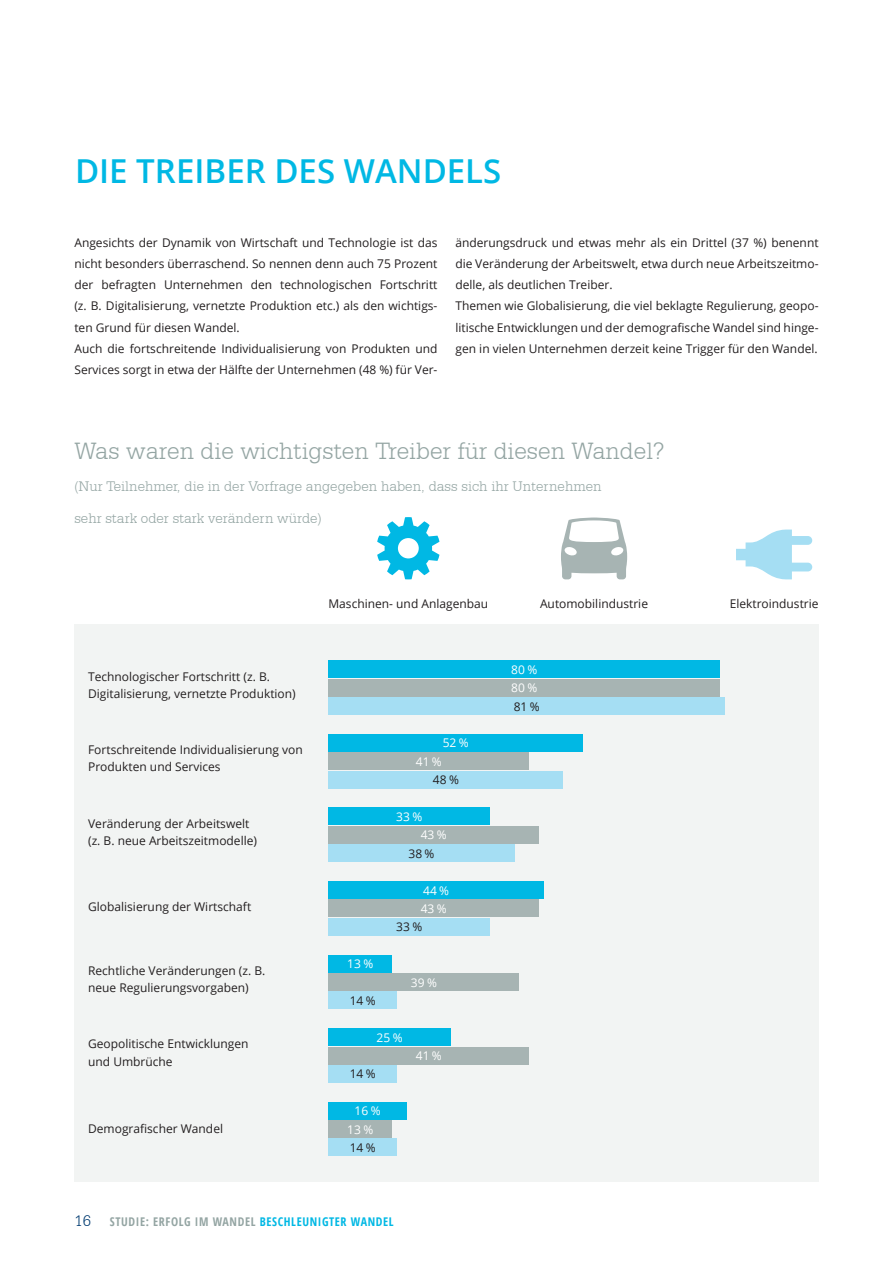
<style>
.page{position:relative;width:893px;height:1263px;background:#fff}
.page>*{position:absolute;margin:0;border:0;box-sizing:border-box;transform-origin:0 0}
.t1{font:600 33px "Open Sans";color:#00b8e4}
.t2{font:300 25.5px "Serifa BT";color:#94a5a3}
.t3{font:300 16.5px "Serifa BT";color:#003b71}
.t4{font:300 15px "Serifa BT";color:#94a5a3}
.Aufzählung_Strich{font:12px/21.3px "Open Sans";color:#231f20;text-align:justify}
.Aufzählung_Doppelpfe{font:12px "Open Sans";color:#fff}
.t5{font:700 condensed 12px "Open Sans";letter-spacing:.05em;color:#94a5a3}
.Aufzählung_Doppelpfe-2{font:12px "Open Sans";color:#231f20}
.s1{color:#00b8e4}
</style>
<div class="page">
<div style="left:75px;top:625px;width:744px;height:557px;background:#f2f4f3"></div>
<svg style="left:561px;top:517px;width:66px;height:62px"></svg>
<svg style="left:736px;top:529px;width:76px;height:50px"></svg>
<svg style="left:377px;top:517px;width:62px;height:62px"></svg>
<div style="left:328px;top:661px;width:392px;height:17px;background:#00b8e4"></div>
<div style="left:328px;top:679px;width:392px;height:17px;background:#a7b4b3"></div>
<div style="left:328px;top:697px;width:397px;height:17px;background:#a5def3"></div>
<div style="left:328px;top:808px;width:162px;height:17px;background:#00b8e4"></div>
<div style="left:328px;top:826px;width:211px;height:17px;background:#a7b4b3"></div>
<div style="left:328px;top:845px;width:186px;height:17px;background:#a5def3"></div>
<div style="left:328px;top:955px;width:64px;height:17px;background:#00b8e4"></div>
<div style="left:328px;top:973px;width:191px;height:17px;background:#a7b4b3"></div>
<div style="left:328px;top:992px;width:69px;height:17px;background:#a5def3"></div>
<div style="left:328px;top:734px;width:255px;height:17px;background:#00b8e4"></div>
<div style="left:328px;top:753px;width:201px;height:17px;background:#a7b4b3"></div>
<div style="left:328px;top:771px;width:235px;height:17px;background:#a5def3"></div>
<div style="left:328px;top:881px;width:216px;height:17px;background:#00b8e4"></div>
<div style="left:328px;top:900px;width:211px;height:17px;background:#a7b4b3"></div>
<div style="left:328px;top:918px;width:162px;height:17px;background:#a5def3"></div>
<div style="left:328px;top:1029px;width:123px;height:17px;background:#00b8e4"></div>
<div style="left:328px;top:1047px;width:201px;height:17px;background:#a7b4b3"></div>
<div style="left:328px;top:1065px;width:69px;height:17px;background:#a5def3"></div>
<div style="left:328px;top:1102px;width:79px;height:17px;background:#00b8e4"></div>
<div style="left:328px;top:1120px;width:64px;height:17px;background:#a7b4b3"></div>
<div style="left:328px;top:1139px;width:69px;height:17px;background:#a5def3"></div>
<p class="t1" style="left:75px;top:148px;width:428px">DIE TREIBER DES WANDELS</p>
<p class="Aufzählung_Strich" style="left:74px;top:231px;width:365px">Angesichts der Dynamik von Wirtschaft und Technologie ist das nicht besonders überraschend. So nennen denn auch 75 Prozent der befragten Unternehmen den technologischen Fortschritt (z. B. Digitalisierung, vernetzte Produktion etc.) als den wichtigs&shy;ten Grund für diesen Wandel.</p>
<p class="Aufzählung_Strich" style="left:74px;top:338px;width:365px">Auch die fortschreitende Individualisierung von Produkten und<br>Services sorgt in etwa der Hälfte der Unternehmen (48 %) für Ver-</p>
<p class="Aufzählung_Strich" style="left:455px;top:231px;width:365px">änderungsdruck und etwas mehr als ein Drittel (37 %) benennt die Veränderung der Arbeitswelt, etwa durch neue Arbeitszeitmo&shy;delle, als deutlichen Treiber.</p>
<p class="Aufzählung_Strich" style="left:455px;top:295px;width:365px">Themen wie Globalisierung, die viel beklagte Regulierung, geopo&shy;litische Entwicklungen und der demografische Wandel sind hinge&shy;gen in vielen Unternehmen derzeit keine Trigger für den Wandel.</p>
<p class="t2" style="left:74px;top:436px;width:591px">Was waren die wichtigsten Treiber für diesen Wandel?</p>
<p class="t4" style="left:74px;top:478px;width:529px">(Nur Teilnehmer, die in der Vorfrage angegeben haben, dass sich ihr Unternehmen</p>
<p class="t4" style="left:74px;top:509px;width:249px">sehr stark oder stark verändern würde)</p>
<p class="Aufzählung_Strich" style="left:88px;top:665px;width:183px">Technologischer Fortschritt (z. B.</p>
<p class="Aufzählung_Strich" style="left:88px;top:682px;width:209px">Digitalisierung, vernetzte Produktion)</p>
<p class="Aufzählung_Strich" style="left:88px;top:739px;width:216px">Fortschreitende Individualisierung von</p>
<p class="Aufzählung_Strich" style="left:88px;top:756px;width:134px">Produkten und Services</p>
<p class="Aufzählung_Strich" style="left:88px;top:812px;width:163px">Veränderung der Arbeitswelt</p>
<p class="Aufzählung_Strich" style="left:88px;top:830px;width:170px">(z. B. neue Arbeitszeitmodelle)</p>
<p class="Aufzählung_Strich" style="left:88px;top:895px;width:165px">Globalisierung der Wirtschaft</p>
<p class="Aufzählung_Strich" style="left:88px;top:959px;width:179px">Rechtliche Veränderungen (z. B.</p>
<p class="Aufzählung_Strich" style="left:88px;top:977px;width:162px">neue Regulierungsvorgaben)</p>
<p class="Aufzählung_Strich" style="left:88px;top:1033px;width:162px">Geopolitische Entwicklungen</p>
<p class="Aufzählung_Strich" style="left:88px;top:1050px;width:86px">und Umbrüche</p>
<p class="Aufzählung_Strich" style="left:88px;top:1117px;width:136px">Demografischer Wandel</p>
<p class="Aufzählung_Strich" style="left:328px;top:592px;width:161px">Maschinen- und Anlagenbau</p>
<p class="Aufzählung_Strich" style="left:540px;top:592px;width:110px">Automobilindustrie</p>
<p class="Aufzählung_Strich" style="left:730px;top:592px;width:90px">Elektroindustrie</p>
<p class="Aufzählung_Doppelpfe" style="left:443px;top:735px;width:28px">52 %</p>
<p class="Aufzählung_Doppelpfe" style="left:416px;top:753px;width:28px">41 %</p>
<p class="Aufzählung_Doppelpfe-2" style="left:433px;top:771px;width:28px">48 %</p>
<p class="Aufzählung_Doppelpfe" style="left:396px;top:808px;width:28px">33 %</p>
<p class="Aufzählung_Doppelpfe" style="left:421px;top:827px;width:28px">43 %</p>
<p class="Aufzählung_Doppelpfe-2" style="left:408px;top:845px;width:28px">38 %</p>
<p class="Aufzählung_Doppelpfe" style="left:347px;top:955px;width:28px">13 %</p>
<p class="Aufzählung_Doppelpfe-2" style="left:350px;top:992px;width:28px">14 %</p>
<p class="Aufzählung_Doppelpfe" style="left:423px;top:882px;width:28px">44 %</p>
<p class="Aufzählung_Doppelpfe" style="left:421px;top:900px;width:28px">43 %</p>
<p class="Aufzählung_Doppelpfe-2" style="left:396px;top:919px;width:28px">33 %</p>
<p class="Aufzählung_Doppelpfe" style="left:411px;top:974px;width:28px">39 %</p>
<p class="Aufzählung_Doppelpfe" style="left:377px;top:1029px;width:28px">25 %</p>
<p class="Aufzählung_Doppelpfe-2" style="left:350px;top:1066px;width:28px">14 %</p>
<p class="Aufzählung_Doppelpfe" style="left:355px;top:1103px;width:28px">16 %</p>
<p class="Aufzählung_Doppelpfe" style="left:347px;top:1121px;width:28px">13 %</p>
<p class="Aufzählung_Doppelpfe-2" style="left:350px;top:1139px;width:28px">14 %</p>
<p class="Aufzählung_Doppelpfe" style="left:416px;top:1047px;width:28px">41 %</p>
<p class="Aufzählung_Doppelpfe" style="left:511px;top:661px;width:28px">80 %</p>
<p class="Aufzählung_Doppelpfe" style="left:511px;top:680px;width:28px">80 %</p>
<p class="Aufzählung_Doppelpfe-2" style="left:514px;top:698px;width:28px">81 %</p>
<p class="t3" style="left:74px;top:1211px;width:18px">16</p>
<p class="t5" style="left:110px;top:1213px;width:285px">STUDIE: ERFOLG IM WANDEL <span class="s1">BESCHLEUNIGTER WANDEL</span></p>
</div>
